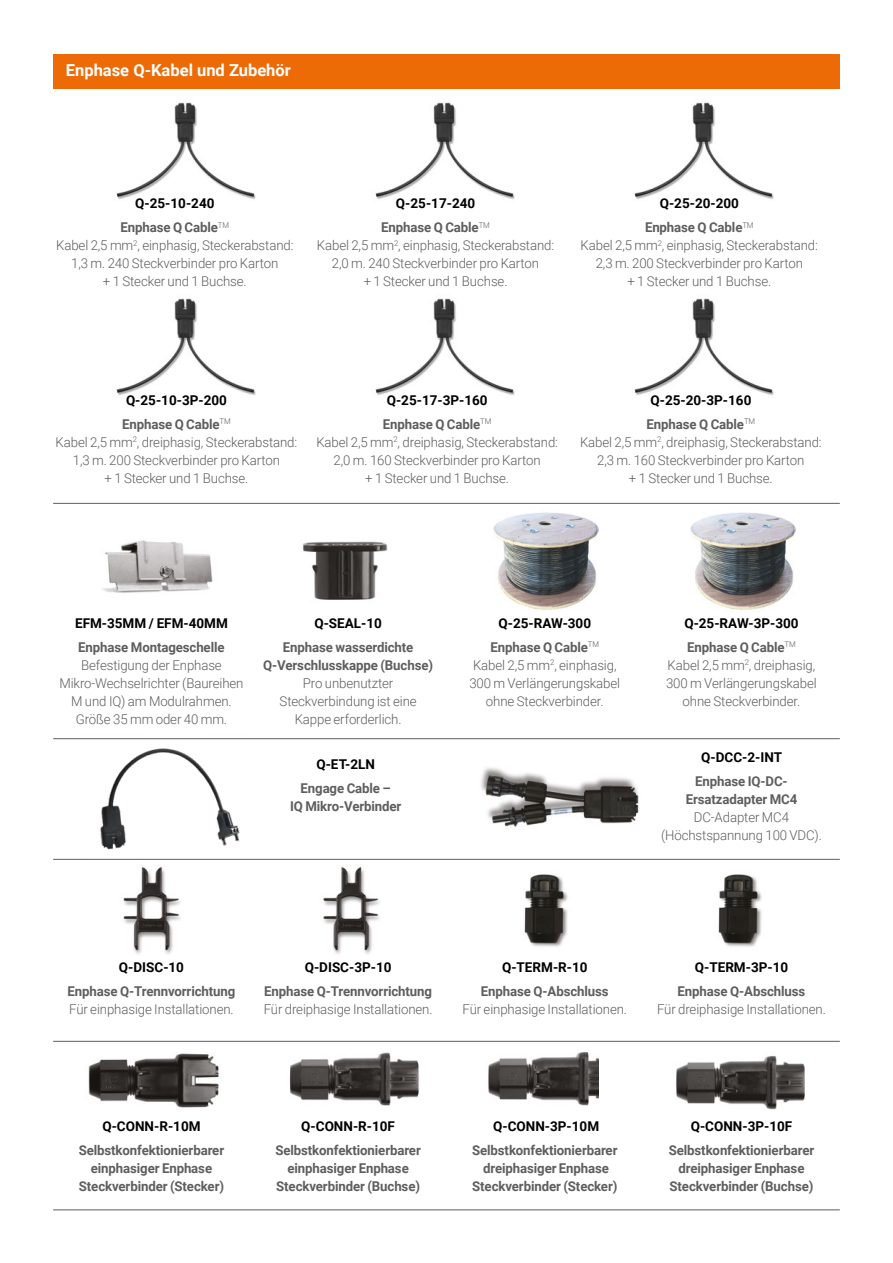
<style>
.page{position:relative;width:893px;height:1263px;background:#fff}
.page>*{position:absolute;margin:0;border:0;box-sizing:border-box;transform-origin:0 0}
.t1{font:700 16.5px "Roboto";color:#fff}
.t2{font:300 13.5px/18px "Roboto";letter-spacing:-.01em;color:#5f5e5e;text-align:center}
.t3{font:700 13.5px/18px "Roboto";letter-spacing:-.01em;color:#5f5e5e;text-align:center}
.t4{font:700 13.5px/24px "Roboto";color:#000}
.s1{color:#000}
.s2{color:#5f5e5e}
</style>
<div class="page">
<div style="left:53px;top:54px;width:787px;height:34px;background:#ed6b06"></div>
<img style="left:289px;top:1052px;width:130px;height:54px">
<img style="left:488px;top:1052px;width:111px;height:54px">
<img style="left:676px;top:1055px;width:128px;height:55px">
<hr style="left:53px;top:1209px;width:787px;height:1px;background:#5f5e5e">
<img style="left:323px;top:866px;width:57px;height:88px">
<img style="left:123px;top:866px;width:57px;height:88px">
<img style="left:481px;top:768px;width:158px;height:59px">
<img style="left:116px;top:102px;width:140px;height:97px">
<img style="left:116px;top:298px;width:140px;height:97px">
<img style="left:634px;top:102px;width:140px;height:97px">
<img style="left:634px;top:298px;width:140px;height:97px">
<img style="left:375px;top:102px;width:140px;height:97px">
<img style="left:375px;top:298px;width:140px;height:97px">
<img style="left:102px;top:540px;width:111px;height:53px">
<img style="left:524px;top:874px;width:44px;height:73px">
<img style="left:303px;top:541px;width:85px;height:59px">
<img style="left:493px;top:512px;width:106px;height:98px">
<img style="left:690px;top:512px;width:105px;height:98px">
<img style="left:718px;top:874px;width:44px;height:73px">
<img style="left:88px;top:1053px;width:131px;height:55px">
<hr style="left:53px;top:503px;width:787px;height:1px;background:#5f5e5e">
<hr style="left:53px;top:859px;width:787px;height:1px;background:#5f5e5e">
<hr style="left:53px;top:738px;width:787px;height:1px;background:#5f5e5e">
<hr style="left:53px;top:1041px;width:787px;height:1px;background:#5f5e5e">
<img style="left:83px;top:738px;width:170px;height:121px">
<p class="t1" style="left:66px;top:58px;width:226px">Enphase Q-Kabel und Zubehör</p>
<p class="t3" style="left:121px;top:191px;width:110px;line-height:24px"><span class="s1">Q-25-10-240<br></span>Enphase Q Cable<sup>TM</sup></p>
<p class="t2" style="left:56px;top:236px;width:239px">Kabel 2,5 mm<sup>2</sup>, einphasig, Steckerabstand:<br>1,3 m. 240 Steckverbinder pro Karton<br>+ 1 Stecker und 1 Buchse.</p>
<p class="t3" style="left:381px;top:191px;width:110px;line-height:24px"><span class="s1">Q-25-17-240<br></span>Enphase Q Cable<sup>TM</sup></p>
<p class="t2" style="left:317px;top:236px;width:239px">Kabel 2,5 mm<sup>2</sup>, einphasig, Steckerabstand:<br>2,0 m. 240 Steckverbinder pro Karton<br>+ 1 Stecker und 1 Buchse.</p>
<p class="t3" style="left:645px;top:191px;width:110px;line-height:24px"><span class="s1">Q-25-20-200<br></span>Enphase Q Cable<sup>TM</sup></p>
<p class="t2" style="left:581px;top:236px;width:239px">Kabel 2,5 mm<sup>2</sup>, einphasig, Steckerabstand:<br>2,3 m. 200 Steckverbinder pro Karton<br>+ 1 Stecker und 1 Buchse.</p>
<p class="t4" style="left:122px;top:387px;width:110px">Q-25-10-3P-200<br><span class="s2">Enphase Q Cable</span><sup>TM</sup></p>
<p class="t2" style="left:56px;top:432px;width:243px">Kabel 2,5 mm<sup>2</sup>, dreiphasig, Steckerabstand:<br>1,3 m. 200 Steckverbinder pro Karton<br>+ 1 Stecker und 1 Buchse.</p>
<p class="t4" style="left:383px;top:387px;width:110px">Q-25-17-3P-160<br><span class="s2">Enphase Q Cable</span><sup>TM</sup></p>
<p class="t2" style="left:316px;top:432px;width:243px">Kabel 2,5 mm<sup>2</sup>, dreiphasig, Steckerabstand:<br>2,0 m. 160 Steckverbinder pro Karton<br>+ 1 Stecker und 1 Buchse.</p>
<p class="t4" style="left:647px;top:387px;width:110px">Q-25-20-3P-160<br><span class="s2">Enphase Q Cable</span><sup>TM</sup></p>
<p class="t2" style="left:580px;top:432px;width:243px">Kabel 2,5 mm<sup>2</sup>, dreiphasig, Steckerabstand:<br>2,3 m. 160 Steckverbinder pro Karton<br>+ 1 Stecker und 1 Buchse.</p>
<p class="t4" style="left:75px;top:610px;width:154px">EFM-35MM / EFM-40MM</p>
<p class="t3" style="left:78px;top:637px;width:148px">Enphase Montageschelle</p>
<p class="t2" style="left:59px;top:655px;width:186px">Befestigung der Enphase<br>Mikro-Wechselrichter (Baureihen<br>M und IQ) am Modulrahmen.<br>Größe 35 mm oder 40 mm.</p>
<p class="t4" style="left:314px;top:610px;width:69px">Q-SEAL-10</p>
<p class="t3" style="left:263px;top:637px;width:171px">Enphase wasserdichte<br>Q-Verschlusskappe (Buchse)</p>
<p class="t2" style="left:280px;top:673px;width:139px">Pro unbenutzter<br>Steckverbindung ist eine<br>Kappe erforderlich.</p>
<p class="t4" style="left:316px;top:752px;width:60px">Q-ET-2LN</p>
<p class="t3" style="left:290px;top:779px;width:113px">Engage Cable –<br>IQ Mikro-Verbinder</p>
<p class="t3" style="left:490px;top:610px;width:110px;line-height:24px"><span class="s1">Q-25-RAW-300<br></span>Enphase Q Cable<sup>TM</sup></p>
<p class="t2" style="left:469px;top:655px;width:152px">Kabel 2,5 mm<sup>2</sup>, einphasig,<br>300 m Verlängerungskabel ohne Steckverbinder.</p>
<p class="t4" style="left:684px;top:610px;width:116px">Q-25-RAW-3P-300<br><span class="s2">Enphase Q Cable</span><sup>TM</sup></p>
<p class="t2" style="left:666px;top:655px;width:152px">Kabel 2,5 mm<sup>2</sup>, dreiphasig,<br>300 m Verlängerungskabel ohne Steckverbinder.</p>
<p class="t4" style="left:701px;top:744px;width:82px">Q-DCC-2-INT</p>
<p class="t3" style="left:686px;top:771px;width:113px">Enphase IQ-DC-<br>Ersatzadapter MC4</p>
<p class="t2" style="left:661px;top:807px;width:162px">DC-Adapter MC4 (Höchstspannung 100 VDC).</p>
<p class="t4" style="left:119px;top:955px;width:67px">Q-DISC-10</p>
<p class="t3" style="left:68px;top:982px;width:169px">Enphase Q-Trennvorrichtung</p>
<p class="t2" style="left:69px;top:1000px;width:166px">Für einphasige Installationen.</p>
<p class="t4" style="left:305px;top:955px;width:88px">Q-DISC-3P-10</p>
<p class="t3" style="left:264px;top:982px;width:169px">Enphase Q-Trennvorrichtung</p>
<p class="t2" style="left:264px;top:1000px;width:170px">Für dreiphasige Installationen.</p>
<p class="t4" style="left:502px;top:955px;width:87px">Q-TERM-R-10</p>
<p class="t3" style="left:481px;top:982px;width:129px">Enphase Q-Abschluss</p>
<p class="t2" style="left:462px;top:1000px;width:166px">Für einphasige Installationen.</p>
<p class="t4" style="left:695px;top:955px;width:95px">Q-TERM-3P-10</p>
<p class="t3" style="left:678px;top:982px;width:129px">Enphase Q-Abschluss</p>
<p class="t2" style="left:657px;top:1000px;width:170px">Für dreiphasige Installationen.</p>
<p class="t4" style="left:102px;top:1113px;width:100px">Q-CONN-R-10M</p>
<p class="t3" style="left:79px;top:1140px;width:147px">Selbstkonfektionierbarer einphasiger Enphase<br>Steckverbinder (Stecker)</p>
<p class="t4" style="left:301px;top:1113px;width:95px">Q-CONN-R-10F</p>
<p class="t3" style="left:275px;top:1140px;width:147px">Selbstkonfektionierbarer einphasiger Enphase<br>Steckverbinder (Buchse)</p>
<p class="t4" style="left:493px;top:1113px;width:108px">Q-CONN-3P-10M</p>
<p class="t3" style="left:472px;top:1140px;width:147px">Selbstkonfektionierbarer dreiphasiger Enphase<br>Steckverbinder (Stecker)</p>
<p class="t4" style="left:691px;top:1113px;width:103px">Q-CONN-3P-10F</p>
<p class="t3" style="left:669px;top:1140px;width:147px">Selbstkonfektionierbarer dreiphasiger Enphase<br>Steckverbinder (Buchse)</p>
</div>
